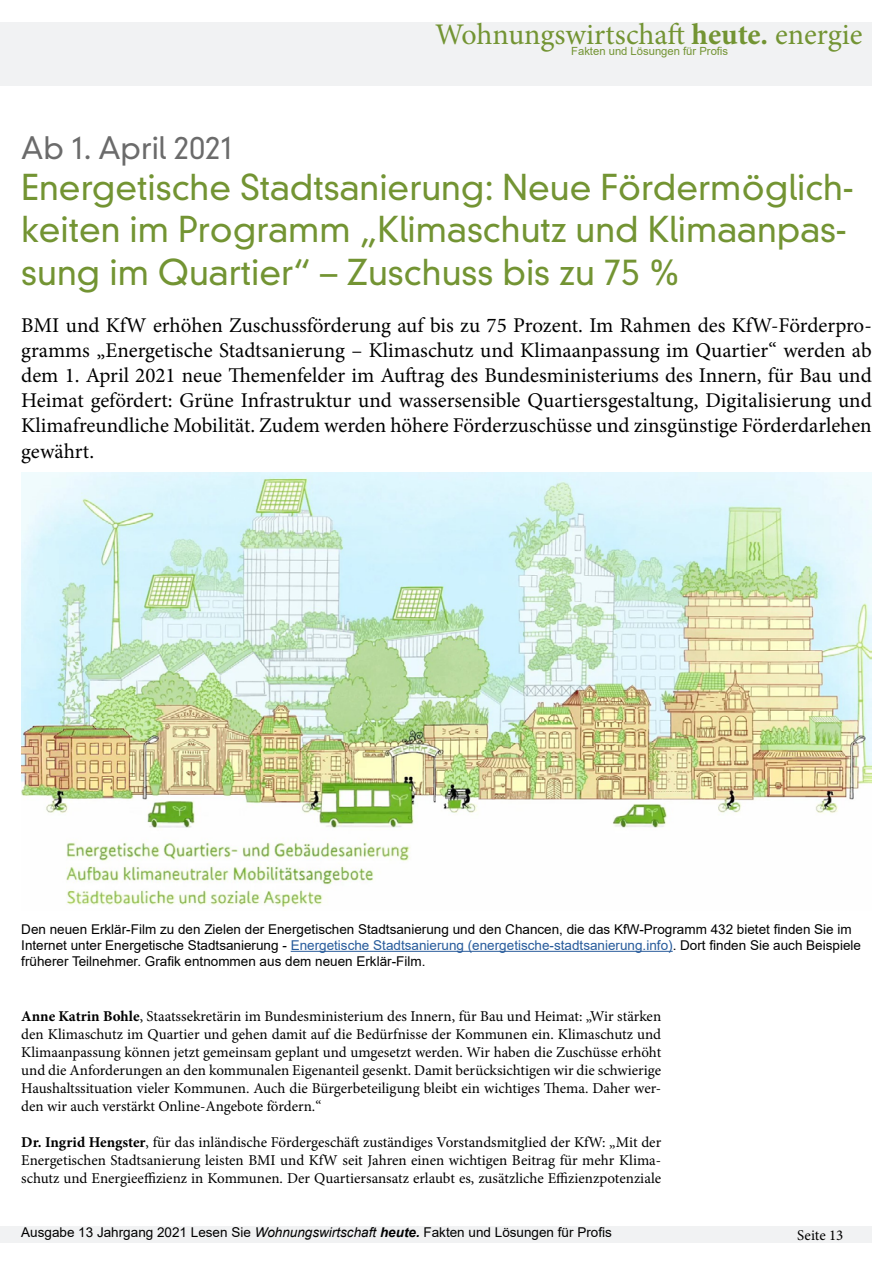
<style>
.page{position:relative;width:893px;height:1263px;background:#fff}
.page>*{position:absolute;margin:0;border:0;box-sizing:border-box;transform-origin:0 0}
.t1{font:300 34.5px/42.3px "DIN Neuzeit Grotesk Std";color:#739433}
.t2{font:30px "Minion Pro";color:#739433}
.t3{font:300 30px "DIN Neuzeit Grotesk Std";color:#6b6b6b}
.t4{font:21px/25.2px "Minion Pro";color:#000;text-align:justify}
.t5{font:15px/18px "Minion Pro";color:#000;text-align:justify}
.t6{font:13.5px/16.2px "Arial";color:#000}
.t7{font:11.25px "Arial";color:#739433}
.s1{font-weight:700}
.s2{color:#275b9b}
.s3{font-style:italic}
.s4{font-weight:700;font-style:italic}
</style>
<div class="page">
<div style="left:0;top:22px;width:872px;height:63px;background:#f1f2f3"></div>
<div style="left:0;top:1226px;width:872px;height:16px;background:#f1f2f3"></div>
<img style="left:21px;top:472px;width:851px;height:435px">
<hr style="left:291px;top:951px;width:382px;height:1px;background:#275b9b">
<h2 class="t2" style="left:435px;top:14px;width:429px">Wohnungswirtschaft <span class="s1">heute.</span> energie</h2>
<p class="t7" style="left:571px;top:43px;width:158px">Fakten und Lösungen für Profis</p>
<h2 class="t3" style="left:21px;top:130px;width:213px">Ab 1. April 2021</h2>
<h1 class="t1" style="left:21px;top:167px;width:833px">Energetische Stadtsanierung: Neue Fördermöglich&shy;keiten im Programm „Klimaschutz und Klimaanpas&shy;sung im Quartier“ – Zuschuss bis zu 75 %</h1>
<p class="t4" style="left:21px;top:312px;width:852px">BMI und KfW erhöhen Zuschussförderung auf bis zu 75 Prozent. Im Rahmen des KfW-Förderpro&shy;gramms „Energetische Stadtsanierung – Klimaschutz und Klimaanpassung im Quartier“ werden ab dem 1. April 2021 neue Themenfelder im Auftrag des Bundesministeriums des Innern, für Bau und Heimat gefördert: Grüne Infrastruktur und wassersensible Quartiersgestaltung, Digitalisierung und Klimafreundliche Mobilität. Zudem werden höhere Förderzuschüsse und zinsgünstige Förderdarlehen gewährt.</p>
<p class="t6" style="left:21px;top:921px;width:841px">Den neuen Erklär-Film zu den Zielen der Energetischen Stadtsanierung und den Chancen, die das KfW-Programm 432 bietet finden Sie im<br>Internet unter Energetische Stadtsanierung - <span class="s2">Energetische Stadtsanierung (energetische-stadtsanierung.info)</span>. Dort finden Sie auch Beispiele früherer Teilnehmer. Grafik entnommen aus dem neuen Erklär-Film.</p>
<p class="t5" style="left:21px;top:1007px;width:641px"><span class="s1">Anne Katrin Bohle</span>, Staatssekretärin im Bundesministerium des Innern, für Bau und Heimat: „Wir stärken den Klimaschutz im Quartier und gehen damit auf die Bedürfnisse der Kommunen ein. Klimaschutz und Klimaanpassung können jetzt gemeinsam geplant und umgesetzt werden. Wir haben die Zuschüsse erhöht und die Anforderungen an den kommunalen Eigenanteil gesenkt. Damit berücksichtigen wir die schwierige Haushaltssituation vieler Kommunen. Auch die Bürgerbeteiligung bleibt ein wichtiges Thema. Daher wer&shy;den wir auch verstärkt Online-Angebote fördern.“</p>
<p class="t5" style="left:21px;top:1133px;width:641px"><span class="s1">Dr. Ingrid Hengster</span>, für das inländische Fördergeschäft zuständiges Vorstandsmitglied der KfW: „Mit der Energetischen Stadtsanierung leisten BMI und KfW seit Jahren einen wichtigen Beitrag für mehr Klima&shy;schutz und Energieeffizienz in Kommunen. Der Quartiersansatz erlaubt es, zusätzliche Effizienzpotenziale</p>
<p class="t6" style="left:21px;top:1224px;width:592px">Ausgabe 13 Jahrgang 2021 Lesen Sie <span class="s3">Wohnungswirtschaft</span> <span class="s4">heute.</span> Fakten und Lösungen für Profis</p>
<p class="t5" style="left:797px;top:1226px;width:48px">Seite 13</p>
</div>
